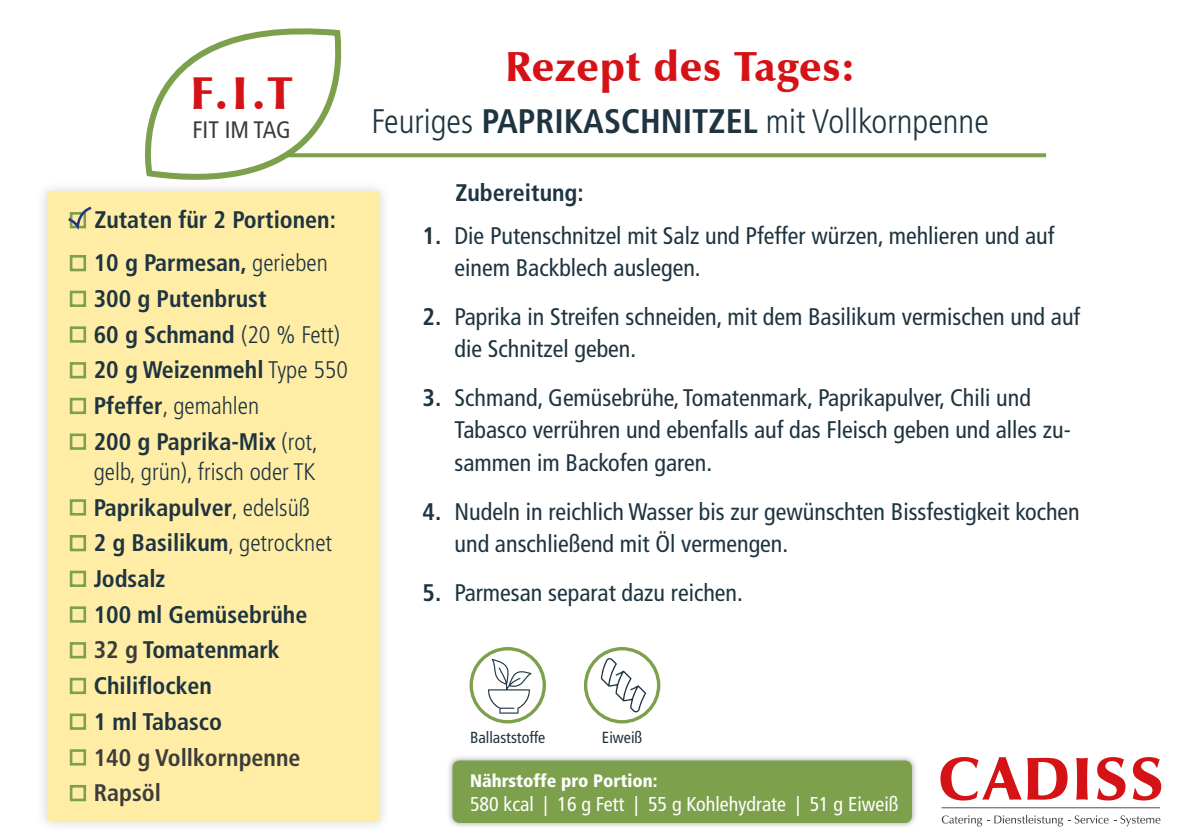
<style>
.page{position:relative;width:1191px;height:840px;background:#fff}
.page>*{position:absolute;margin:0;border:0;box-sizing:border-box;transform-origin:0 0}
.t1{font:900 46px "Zapf Humanist 601 BT";color:#d51317}
.t2{font:900 42px "Zapf Humanist 601 BT";letter-spacing:.02em;color:#d51317}
.t3{font:300 condensed 34px "Frutiger";color:#1e3440}
.t4{font:condensed 24px/32px "Frutiger";color:#1e3440}
.t5{font:700 condensed 24px/35.6px "Frutiger";color:#1e3440}
.t6{font:700 condensed 24px/35.6px "Frutiger";color:#3c3c3b}
.t7{font:condensed 23.8px "Frutiger";color:#3c3c3b}
.t8{font:condensed 20px "Frutiger";color:#fff}
.t9{font:900 condensed 18px "Frutiger";color:#fff}
.t10{font:condensed 16px "Frutiger";color:#1e3440}
.s1{font-weight:300}
.s2{color:#3c3c3b}
.s3{font-weight:700}
</style>
<div class="page">
<div style="left:35px;top:179px;width:357px;height:653px;background:#000;opacity:.5"></div>
<div style="left:47px;top:191px;width:333px;height:629px;background:#ffeda6"></div>
<div style="left:446px;top:753px;width:472px;height:75px;background:#000;opacity:.35"></div>
<div style="left:452px;top:760px;width:460px;height:62px;background:#7ca04c;border-radius:7px"></div>
<div style="left:70px;top:255px;width:16px;height:16px;border:3px solid #7ca04c"></div>
<div style="left:70px;top:290px;width:16px;height:17px;border:3px solid #7ca04c"></div>
<div style="left:70px;top:326px;width:16px;height:16px;border:3px solid #7ca04c"></div>
<div style="left:70px;top:362px;width:16px;height:16px;border:3px solid #7ca04c"></div>
<div style="left:70px;top:397px;width:16px;height:17px;border:3px solid #7ca04c"></div>
<div style="left:70px;top:433px;width:16px;height:16px;border:3px solid #7ca04c"></div>
<div style="left:70px;top:499px;width:16px;height:16px;border:3px solid #7ca04c"></div>
<div style="left:70px;top:534px;width:16px;height:17px;border:3px solid #7ca04c"></div>
<div style="left:70px;top:570px;width:16px;height:16px;border:3px solid #7ca04c"></div>
<div style="left:70px;top:606px;width:16px;height:16px;border:3px solid #7ca04c"></div>
<div style="left:70px;top:641px;width:16px;height:17px;border:3px solid #7ca04c"></div>
<div style="left:70px;top:677px;width:16px;height:16px;border:3px solid #7ca04c"></div>
<div style="left:70px;top:713px;width:16px;height:16px;border:3px solid #7ca04c"></div>
<div style="left:70px;top:748px;width:16px;height:17px;border:3px solid #7ca04c"></div>
<div style="left:70px;top:784px;width:16px;height:16px;border:3px solid #7ca04c"></div>
<svg style="left:65px;top:204px;width:29px;height:29px"></svg>
<div style="left:469px;top:646px;width:77px;height:77px;border:3px solid #7ca04c;border-radius:50%"></div>
<svg style="left:488px;top:658px;width:43px;height:55px"></svg>
<div style="left:584px;top:646px;width:76px;height:77px;border:3px solid #7ca04c;border-radius:50%"></div>
<svg style="left:597px;top:654px;width:52px;height:61px"></svg>
<svg style="left:346px;top:153px;width:700px;height:4px;background:#84a657"></svg>
<svg style="left:119px;top:28px;width:227px;height:166px"></svg>
<svg style="left:940px;top:757px;width:81px;height:43px"></svg>
<svg style="left:1027px;top:757px;width:40px;height:42px"></svg>
<svg style="left:1076px;top:757px;width:11px;height:42px"></svg>
<svg style="left:1097px;top:757px;width:28px;height:43px"></svg>
<svg style="left:1132px;top:757px;width:29px;height:43px"></svg>
<hr style="left:941px;top:807px;width:219px;height:1px;background:#515155">
<svg style="left:941px;top:814px;width:219px;height:12px"></svg>
<h1 class="t1" style="left:191px;top:65px;width:103px">F.I.T</h1>
<p class="t7" style="left:192px;top:116px;width:100px">FIT IM TAG</p>
<p class="t5" style="left:94px;top:198px;width:244px;line-height:42.8px">Zutaten für 2 Portionen:<br>10 g Parmesan, <span class="s1">gerieben</span></p>
<p class="t5" style="left:94px;top:281px;width:256px">300 g Putenbrust<br>60 g Schmand <span class="s1">(20 % Fett)<br></span>20 g Weizenmehl <span class="s1">Type 550<br></span>Pfeffer<span class="s1">, gemahlen<br></span>200 g Paprika-Mix <span class="s1">(rot,</span></p>
<p class="t5" style="left:94px;top:453px;width:240px"><span class="s1">gelb, grün), frisch oder TK<br></span>Paprikapulver<span class="s1">, edelsüß<br></span>2 g Basilikum<span class="s1">, getrocknet<br></span>Jodsalz<br>100 ml Gemüsebrühe<br><span class="s2">32 g</span> Tomatenmark<br>Chiliflocken<br>1 ml Tabasco</p>
<p class="t6" style="left:94px;top:739px;width:208px">140 g Vollkornpenne<br>Rapsöl</p>
<h2 class="t2" style="left:505px;top:40px;width:351px">Rezept des Tages:</h2>
<h3 class="t3" style="left:371px;top:102px;width:618px">Feuriges <span class="s3">PAPRIKASCHNITZEL</span> mit Vollkornpenne</h3>
<p class="t5" style="left:455px;top:175px;width:130px">Zubereitung:</p>
<p class="t4" style="left:454px;top:220px;width:601px;text-indent:-32px"><span class="s3">1.</span> Die Putenschnitzel mit Salz und Pfeffer würzen, mehlieren und auf einem Backblech auslegen.</p>
<p class="t4" style="left:454px;top:301px;width:627px;text-indent:-32px"><span class="s3">2.</span> Paprika in Streifen schneiden, mit dem Basilikum vermischen und auf die Schnitzel geben.</p>
<p class="t4" style="left:454px;top:382px;width:618px;text-indent:-32px"><span class="s3">3.</span> Schmand, Gemüsebrühe, Tomatenmark, Paprikapulver, Chili und<br>Tabasco verrühren und ebenfalls auf das Fleisch geben und alles zu&shy;sammen im Backofen garen.</p>
<p class="t4" style="left:454px;top:495px;width:627px;text-indent:-32px"><span class="s3">4.</span> Nudeln in reichlich Wasser bis zur gewünschten Bissfestigkeit kochen und anschließend mit Öl vermengen.</p>
<p class="t4" style="left:422px;top:576px;width:322px"><span class="s3">5.</span> Parmesan separat dazu reichen.</p>
<p class="t10" style="left:470px;top:728px;width:77px">Ballaststoffe</p>
<p class="t10" style="left:602px;top:728px;width:42px">Eiweiß</p>
<p class="t9" style="left:470px;top:769px;width:189px">Nährstoffe pro Portion:</p>
<p class="t8" style="left:470px;top:791px;width:430px">580 kcal | 16 g Fett | 55 g Kohlehydrate | 51 g Eiweiß</p>
</div>
